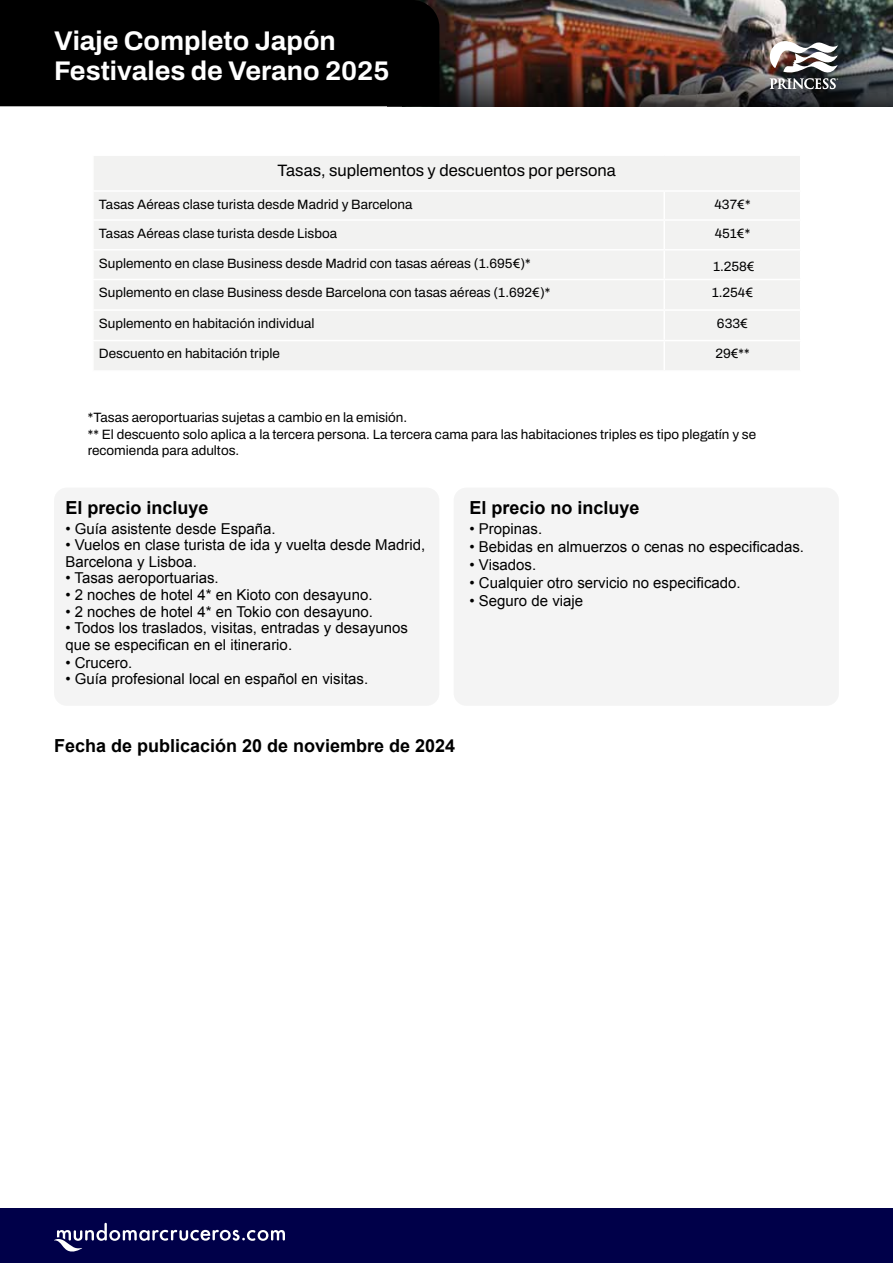
<style>
.page{position:relative;width:893px;height:1263px;background:#fff}
.page>*{position:absolute;margin:0;border:0;box-sizing:border-box;transform-origin:0 0}
.t1{font:700 27px/30px "Archivo";color:#fff}
.t2{font:700 18px "Arial";color:#000}
.t3{font:16.5px "Archivo";color:#000}
.t4{font:15px/16.5px "Arial";color:#000}
.t5{font:13.5px/16.2px "Archivo";color:#000}
</style>
<div class="page">
<div style="left:0;top:1209px;width:893px;height:54px;background:#000049"></div>
<svg style="left:54px;top:1223px;width:231px;height:29px"></svg>
<div style="left:54px;top:487px;width:385px;height:219px;background:#f4f4f4;border-radius:13px"></div>
<div style="left:454px;top:487px;width:385px;height:219px;background:#f4f4f4;border-radius:13px"></div>
<div style="left:94px;top:156px;width:706px;height:214px;background:#f2f2f1"></div>
<hr style="left:92px;top:190px;width:572px;height:2px;background:#fff">
<hr style="left:664px;top:190px;width:137px;height:2px;background:#fff">
<hr style="left:663px;top:192px;width:2px;height:27px;background:#fff">
<hr style="left:92px;top:219px;width:572px;height:2px;background:#fff">
<hr style="left:664px;top:219px;width:137px;height:2px;background:#fff">
<hr style="left:663px;top:221px;width:2px;height:28px;background:#fff">
<hr style="left:92px;top:249px;width:572px;height:1px;background:#fff">
<hr style="left:664px;top:249px;width:137px;height:1px;background:#fff">
<hr style="left:663px;top:250px;width:2px;height:29px;background:#fff">
<hr style="left:92px;top:279px;width:572px;height:1px;background:#fff">
<hr style="left:664px;top:279px;width:137px;height:1px;background:#fff">
<hr style="left:663px;top:280px;width:2px;height:29px;background:#fff">
<hr style="left:92px;top:309px;width:572px;height:2px;background:#fff">
<hr style="left:664px;top:309px;width:137px;height:2px;background:#fff">
<hr style="left:663px;top:311px;width:2px;height:29px;background:#fff">
<hr style="left:92px;top:340px;width:572px;height:1px;background:#fff">
<hr style="left:664px;top:340px;width:137px;height:1px;background:#fff">
<hr style="left:663px;top:341px;width:2px;height:29px;background:#fff">
<img style="left:439px;top:0;width:454px;height:47px">
<img style="left:439px;top:47px;width:454px;height:59px">
<div style="left:0;top:0;width:439px;height:106px;background:#000"></div>
<img style="left:770px;top:39px;width:68px;height:50px">
<h1 class="t1" style="left:54px;top:26px;width:337px">Viaje Completo Japón<br>Festivales de Verano 2025</h1>
<p class="t3" style="left:278px;top:158px;width:340px">Tasas, suplementos y descuentos por persona</p>
<p class="t5" style="left:99px;top:196px;width:315px">Tasas Aéreas clase turista desde Madrid y Barcelona</p>
<p class="t5" style="left:714px;top:196px;width:38px">437€*</p>
<p class="t5" style="left:99px;top:225px;width:240px">Tasas Aéreas clase turista desde Lisboa</p>
<p class="t5" style="left:715px;top:225px;width:37px">451€*</p>
<p class="t5" style="left:99px;top:255px;width:433px">Suplemento en clase Business desde Madrid con tasas aéreas (1.695€)*</p>
<p class="t5" style="left:713px;top:258px;width:43px">1.258€</p>
<p class="t5" style="left:99px;top:285px;width:453px">Suplemento en clase Business desde Barcelona con tasas aéreas (1.692€)*</p>
<p class="t5" style="left:712px;top:285px;width:43px">1.254€</p>
<p class="t5" style="left:99px;top:315px;width:217px">Suplemento en habitación individual</p>
<p class="t5" style="left:717px;top:315px;width:33px">633€</p>
<p class="t5" style="left:99px;top:346px;width:182px">Descuento en habitación triple</p>
<p class="t5" style="left:715px;top:346px;width:36px">29€**</p>
<p class="t5" style="left:88px;top:410px;width:670px">*Tasas aeroportuarias sujetas a cambio en la emisión.<br>** El descuento solo aplica a la tercera persona. La tercera cama para las habitaciones triples es tipo plegatín y se recomienda para adultos.</p>
<h2 class="t2" style="left:65px;top:495px;width:145px">El precio incluye</h2>
<h2 class="t2" style="left:469px;top:495px;width:172px">El precio no incluye</h2>
<p class="t4" style="left:65px;top:521px;width:212px">• Guía asistente desde España.</p>
<p class="t4" style="left:65px;top:537px;width:361px">• Vuelos en clase turista de ida y vuelta desde Madrid,<br>Barcelona y Lisboa.</p>
<p class="t4" style="left:65px;top:570px;width:155px">• Tasas aeroportuarias.</p>
<p class="t4" style="left:65px;top:587px;width:309px">• 2 noches de hotel 4* en Kioto con desayuno.</p>
<p class="t4" style="left:65px;top:603px;width:309px">• 2 noches de hotel 4* en Tokio con desayuno.</p>
<p class="t4" style="left:65px;top:620px;width:344px">• Todos los traslados, visitas, entradas y desayunos que se especifican en el itinerario.</p>
<p class="t4" style="left:65px;top:654px;width:68px">• Crucero.</p>
<p class="t4" style="left:65px;top:671px;width:304px">• Guía profesional local en español en visitas.</p>
<p class="t4" style="left:469px;top:521px;width:74px">• Propinas.</p>
<p class="t4" style="left:469px;top:539px;width:336px">• Bebidas en almuerzos o cenas no especificadas.</p>
<p class="t4" style="left:469px;top:557px;width:68px">• Visados.</p>
<p class="t4" style="left:469px;top:575px;width:273px">• Cualquier otro servicio no especificado.</p>
<p class="t4" style="left:469px;top:593px;width:115px">• Seguro de viaje</p>
<h2 class="t2" style="left:54px;top:733px;width:403px">Fecha de publicación 20 de noviembre de 2024</h2>
</div>
